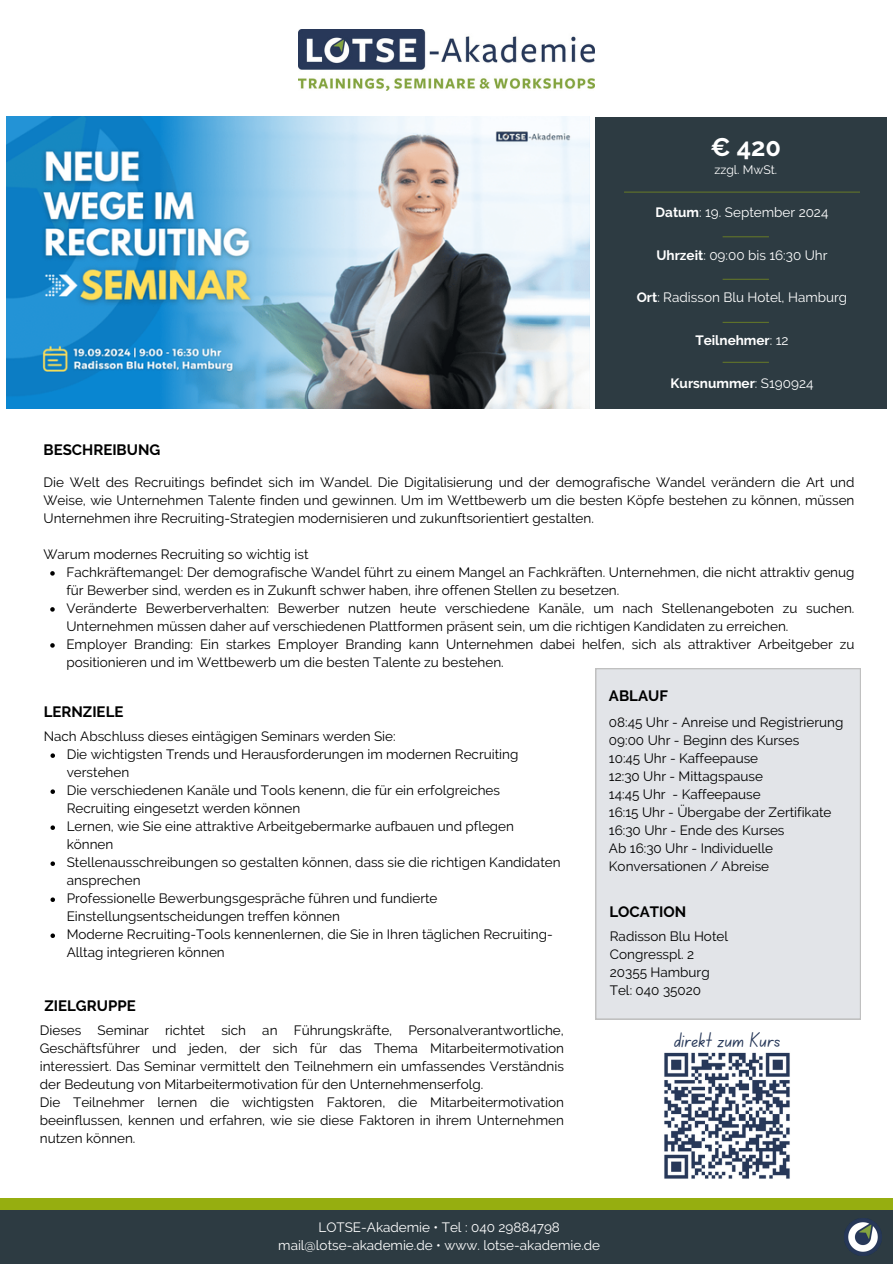
<style>
.page{position:relative;width:893px;height:1264px;background:#fff}
.page>*{position:absolute;margin:0;border:0;box-sizing:border-box;transform-origin:0 0}
.t1{font:700 25.35px "Raleway";color:#fff}
.t2{font:21.3px "Canva School Font";color:#273859}
.t3{font:700 15px "Raleway";color:#000}
.t4{font:13.5px/18px "Raleway";color:#000}
.t5{font:13.5px/18px "Raleway";color:#fff;text-align:center}
.t6{font:700 13.5px "Raleway";color:#fff}
.t7{font:12.15px "Raleway";color:#fff}
.s1{font-weight:700}
.s2{font-weight:400}
</style>
<div class="page">
<div style="left:0;top:1198px;width:892px;height:25px;background:#96ae10"></div>
<div style="left:0;top:1209px;width:892px;height:54px;background:#2d3b42"></div>
<img style="left:298px;top:30px;width:296px;height:61px">
<img style="left:844px;top:1218px;width:37px;height:37px">
<img style="left:7px;top:117px;width:582px;height:291px">
<div style="left:595px;top:117px;width:291px;height:291px;background:#2d3b42"></div>
<hr style="left:624px;top:191px;width:235px;height:2px;background:#96ae10">
<hr style="left:722px;top:279px;width:46px;height:1px;background:#96ae10">
<hr style="left:722px;top:236px;width:46px;height:1px;background:#96ae10">
<hr style="left:722px;top:322px;width:46px;height:1px;background:#96ae10">
<div style="left:595px;top:668px;width:265px;height:351px;background:#e2e4e8"></div>
<hr style="left:722px;top:362px;width:46px;height:1px;background:#96ae10">
<img style="left:664px;top:1052px;width:126px;height:127px">
<svg style="left:50px;top:571px;width:5px;height:4px"></svg>
<svg style="left:50px;top:607px;width:5px;height:4px"></svg>
<svg style="left:50px;top:643px;width:5px;height:4px"></svg>
<svg style="left:50px;top:753px;width:5px;height:5px"></svg>
<svg style="left:50px;top:789px;width:5px;height:5px"></svg>
<svg style="left:50px;top:825px;width:5px;height:5px"></svg>
<svg style="left:50px;top:861px;width:5px;height:5px"></svg>
<svg style="left:50px;top:897px;width:5px;height:5px"></svg>
<svg style="left:50px;top:933px;width:5px;height:5px"></svg>
<h2 class="t1" style="left:710px;top:132px;width:72px">€ 420</h2>
<h3 class="t7" style="left:714px;top:162px;width:64px">zzgl. MwSt.</h3>
<h2 class="t3" style="left:43px;top:441px;width:118px">BESCHREIBUNG</h2>
<p class="t5" style="left:655px;top:203px;width:174px"><span class="s1">Datum</span>: 19. September 2024</p>
<h3 class="t5" style="left:656px;top:246px;width:173px"><span class="s1">Uhrzeit</span>: 09:00 bis 16:30 Uhr</h3>
<h3 class="t5" style="left:636px;top:289px;width:212px"><span class="s1">Ort</span>: Radisson Blu Hotel, Hamburg</h3>
<h3 class="t6" style="left:695px;top:332px;width:95px">Teilnehmer<span class="s2">: 12</span></h3>
<h3 class="t6" style="left:670px;top:375px;width:144px">Kursnummer<span class="s2">: S190924</span></h3>
<h2 class="t4" style="left:43px;top:473px;width:812px;text-align:justify">Die Welt des Recruitings befindet sich im Wandel. Die Digitalisierung und der demografische Wandel verändern die Art und Weise, wie Unternehmen Talente finden und gewinnen. Um im Wettbewerb um die besten Köpfe bestehen zu können, müssen Unternehmen ihre Recruiting-Strategien modernisieren und zukunftsorientiert gestalten.</h2>
<h3 class="t4" style="left:43px;top:545px;width:266px">Warum modernes Recruiting so wichtig ist</h3>
<h3 class="t4" style="left:66px;top:563px;width:789px">Fachkräftemangel: Der demografische Wandel führt zu einem Mangel an Fachkräften. Unternehmen, die nicht attraktiv genug für Bewerber sind, werden es in Zukunft schwer haben, ihre offenen Stellen zu besetzen.</h3>
<p class="t4" style="left:66px;top:599px;width:789px">Veränderte Bewerberverhalten: Bewerber nutzen heute verschiedene Kanäle, um nach Stellenangeboten zu suchen.<br>Unternehmen müssen daher auf verschiedenen Plattformen präsent sein, um die richtigen Kandidaten zu erreichen.</p>
<p class="t4" style="left:66px;top:635px;width:789px">Employer Branding: Ein starkes Employer Branding kann Unternehmen dabei helfen, sich als attraktiver Arbeitgeber zu positionieren und im Wettbewerb um die besten Talente zu bestehen.</p>
<p class="t3" style="left:44px;top:702px;width:81px">LERNZIELE</p>
<h3 class="t4" style="left:44px;top:727px;width:353px">Nach Abschluss dieses eintägigen Seminars werden Sie:</h3>
<p class="t4" style="left:67px;top:745px;width:453px">Die wichtigsten Trends und Herausforderungen im modernen Recruiting verstehen</p>
<h2 class="t4" style="left:67px;top:781px;width:435px">Die verschiedenen Kanäle und Tools kenenn, die für ein erfolgreiches<br>Recruiting eingesetzt werden können</h2>
<h3 class="t4" style="left:67px;top:817px;width:449px">Lernen, wie Sie eine attraktive Arbeitgebermarke aufbauen und pflegen können</h3>
<p class="t4" style="left:67px;top:853px;width:495px">Stellenausschreibungen so gestalten können, dass sie die richtigen Kandidaten ansprechen</p>
<p class="t4" style="left:67px;top:889px;width:372px">Professionelle Bewerbungsgespräche führen und fundierte<br>Einstellungsentscheidungen treffen können</p>
<p class="t4" style="left:67px;top:925px;width:487px">Moderne Recruiting-Tools kennenlernen, die Sie in Ihren täglichen Recruiting-<br>Alltag integrieren können</p>
<h1 class="t3" style="left:44px;top:997px;width:93px">ZIELGRUPPE</h1>
<p class="t4" style="left:40px;top:1021px;width:525px;text-align:justify">Dieses Seminar richtet sich an Führungskräfte, Personalverantwortliche, Geschäftsführer und jeden, der sich für das Thema Mitarbeitermotivation interessiert. Das Seminar vermittelt den Teilnehmern ein umfassendes Verständnis der Bedeutung von Mitarbeitermotivation für den Unternehmenserfolg.</p>
<h2 class="t4" style="left:40px;top:1093px;width:525px;text-align:justify">Die Teilnehmer lernen die wichtigsten Faktoren, die Mitarbeitermotivation beeinflussen, kennen und erfahren, wie sie diese Faktoren in ihrem Unternehmen nutzen können.</h2>
<p class="t3" style="left:609px;top:687px;width:60px">ABLAUF</p>
<h3 class="t4" style="left:609px;top:713px;width:236px">08:45 Uhr - Anreise und Registrierung<br>09:00 Uhr - Beginn des Kurses<br>10:45 Uhr - Kaffeepause<br>12:30 Uhr - Mittagspause<br>14:45 Uhr - Kaffeepause<br>16:15 Uhr - Übergabe der Zertifikate<br>16:30 Uhr - Ende des Kurses<br>Ab 16:30 Uhr - Individuelle<br>Konversationen / Abreise</h3>
<p class="t3" style="left:609px;top:902px;width:78px">LOCATION</p>
<h3 class="t4" style="left:609px;top:927px;width:120px">Radisson Blu Hotel<br>Congresspl. 2<br>20355 Hamburg</h3>
<p class="t4" style="left:609px;top:981px;width:93px">Tel: 040 35020</p>
<p class="t2" style="left:673px;top:1030px;width:108px">direkt zum Kurs</p>
<p class="t5" style="left:278px;top:1218px;width:323px">LOTSE-Akademie • Tel : 040 29884798 mail@lotse-akademie.de • www. lotse-akademie.de</p>
</div>
